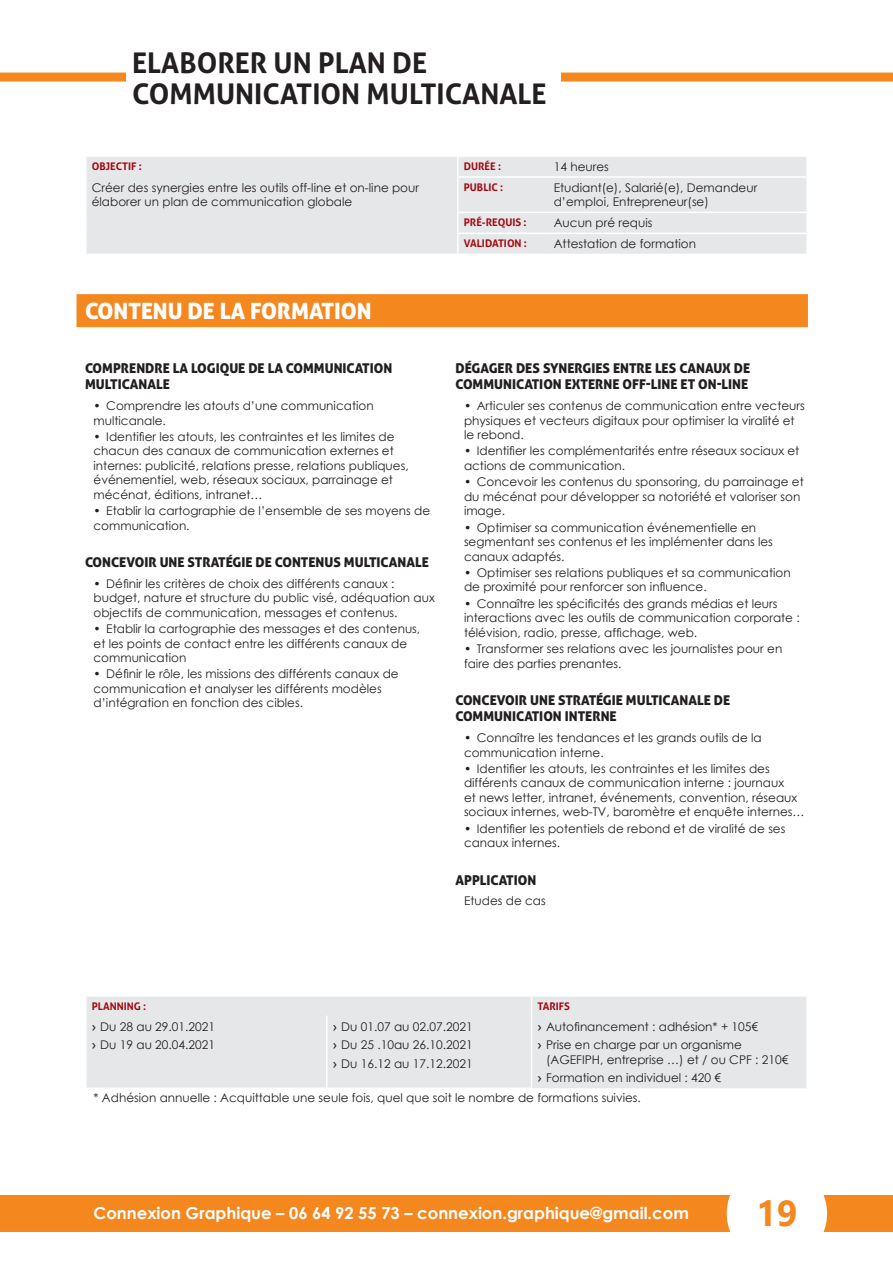
<style>
.page{position:relative;width:893px;height:1263px;background:#fff}
.page>*{position:absolute;margin:0;border:0;box-sizing:border-box;transform-origin:0 0}
.t1{font:700 36px "Ebrima";color:#f5871f}
.Titre_PAGE_2L{font:700 28.5px/31.5px "Aller";color:#231f20}
.Titre_CONTENU{font:22.5px "Aller Display";color:#fff}
.t2{font:700 16.5px "Century Gothic";color:#fff}
.Sous-Titre_CONTENU{font:13.5px/16.2px "Aller Display";color:#231f20}
.Texte_TABLEAU{font:12px/14.4px "Century Gothic";color:#231f20}
.Titre_TABLEAU{font:700 10.5px "Aller";color:#a30910}
.s1{font-family:"Aller"}
</style>
<div class="page">
<div style="left:0;top:1195px;width:893px;height:37px;background:#f5871f"></div>
<div style="left:727px;top:1163px;width:100px;height:100px;background:#fff;border-radius:50%"></div>
<div style="left:0;top:73px;width:893px;height:9px;background:#f5871f"></div>
<div style="left:126px;top:49px;width:434px;height:58px;background:#fff"></div>
<div style="left:87px;top:996px;width:719px;height:92px;background:#e6e7e9"></div>
<svg style="left:86px;top:997px;width:1px;height:18px"></svg>
<svg style="left:531px;top:996px;width:1px;height:19px"></svg>
<svg style="left:806px;top:997px;width:1px;height:18px"></svg>
<hr style="left:85px;top:1087px;width:242px;height:2px;background:#fff">
<hr style="left:327px;top:1087px;width:205px;height:2px;background:#fff">
<hr style="left:326px;top:1015px;width:1px;height:72px;background:#fff">
<hr style="left:531px;top:1015px;width:1px;height:72px;background:#fff">
<div style="left:77px;top:294px;width:731px;height:33px;background:#f5871f"></div>
<div style="left:87px;top:157px;width:719px;height:97px;background:#e6e7e9"></div>
<svg style="left:457px;top:157px;width:2px;height:19px"></svg>
<svg style="left:806px;top:157px;width:1px;height:19px"></svg>
<hr style="left:457px;top:176px;width:91px;height:2px;background:#fff">
<hr style="left:457px;top:178px;width:2px;height:34px;background:#fff">
<hr style="left:548px;top:176px;width:260px;height:2px;background:#fff">
<hr style="left:457px;top:212px;width:91px;height:1px;background:#fff">
<hr style="left:457px;top:213px;width:2px;height:20px;background:#fff">
<hr style="left:548px;top:212px;width:260px;height:1px;background:#fff">
<hr style="left:457px;top:233px;width:91px;height:1px;background:#fff">
<hr style="left:457px;top:234px;width:2px;height:20px;background:#fff">
<hr style="left:548px;top:233px;width:260px;height:1px;background:#fff">
<p class="Titre_PAGE_2L" style="left:132px;top:47px;width:416px">ELABORER UN PLAN DE<br>COMMUNICATION MULTICANALE</p>
<p class="Titre_TABLEAU" style="left:92px;top:159px;width:51px">OBJECTIF :</p>
<p class="Titre_TABLEAU" style="left:464px;top:159px;width:39px">DURÉE :</p>
<p class="Texte_TABLEAU" style="left:554px;top:159px;width:57px">14 heures</p>
<p class="Texte_TABLEAU" style="left:92px;top:180px;width:329px">Créer des synergies entre les outils off-line et on-line pour élaborer un plan de communication globale</p>
<p class="Titre_TABLEAU" style="left:464px;top:180px;width:41px">PUBLIC :</p>
<p class="Texte_TABLEAU" style="left:554px;top:180px;width:205px">Etudiant(e), Salarié(e), Demandeur d’emploi, Entrepreneur(se)</p>
<p class="Titre_TABLEAU" style="left:464px;top:216px;width:64px">PRÉ-REQUIS :</p>
<p class="Texte_TABLEAU" style="left:554px;top:216px;width:100px">Aucun pré requis</p>
<p class="Titre_TABLEAU" style="left:464px;top:237px;width:65px">VALIDATION :</p>
<p class="Texte_TABLEAU" style="left:554px;top:237px;width:144px">Attestation de formation</p>
<p class="Titre_CONTENU" style="left:85px;top:296px;width:288px">CONTENU DE LA FORMATION</p>
<p class="Sous-Titre_CONTENU" style="left:85px;top:360px;width:309px">COMPRENDRE LA LOGIQUE DE LA COMMUNICATION<br>MULTICANALE</p>
<p class="Texte_TABLEAU" style="left:94px;top:398px;width:282px">• Comprendre les atouts d’une communication multicanale.</p>
<p class="Texte_TABLEAU" style="left:94px;top:429px;width:317px">• Identifier les atouts, les contraintes et les limites de chacun des canaux de communication externes et internes: publicité, relations presse, relations publiques, événementiel, web, réseaux sociaux, parrainage et mécénat, éditions, intranet…</p>
<p class="Texte_TABLEAU" style="left:94px;top:503px;width:338px">• Etablir la cartographie de l’ensemble de ses moyens de communication.</p>
<p class="Sous-Titre_CONTENU" style="left:85px;top:554px;width:345px">CONCEVOIR UNE STRATÉGIE DE CONTENUS MULTICANALE</p>
<p class="Texte_TABLEAU" style="left:94px;top:576px;width:343px">• Définir les critères de choix des différents canaux : budget, nature et structure du public visé, adéquation aux objectifs de communication, messages et contenus.</p>
<p class="Texte_TABLEAU" style="left:94px;top:621px;width:328px">• Etablir la cartographie des messages et des contenus, et les points de contact entre les différents canaux de communication</p>
<p class="Texte_TABLEAU" style="left:94px;top:667px;width:307px">• Définir le rôle, les missions des différents canaux de communication et analyser les différents modèles d’intégration en fonction des cibles.</p>
<p class="Sous-Titre_CONTENU" style="left:455px;top:360px;width:296px">DÉGAGER DES SYNERGIES ENTRE LES CANAUX DE<br>COMMUNICATION EXTERNE OFF-LINE ET ON-LINE</p>
<p class="Texte_TABLEAU" style="left:464px;top:398px;width:342px">• Articuler ses contenus de communication entre vecteurs physiques et vecteurs digitaux pour optimiser la viralité et le rebond.</p>
<p class="Texte_TABLEAU" style="left:464px;top:444px;width:337px">• Identifier les complémentarités entre réseaux sociaux et actions de communication.</p>
<p class="Texte_TABLEAU" style="left:464px;top:475px;width:341px">• Concevoir les contenus du sponsoring, du parrainage et du mécénat pour développer sa notoriété et valoriser son image.</p>
<p class="Texte_TABLEAU" style="left:464px;top:520px;width:310px">• Optimiser sa communication événementielle en segmentant ses contenus et les implémenter dans les canaux adaptés.</p>
<p class="Texte_TABLEAU" style="left:464px;top:565px;width:328px">• Optimiser ses relations publiques et sa communication de proximité pour renforcer son influence.</p>
<p class="Texte_TABLEAU" style="left:464px;top:596px;width:337px">• Connaître les spécificités des grands médias et leurs interactions avec les outils de communication corporate : télévision, radio, presse, affichage, web.</p>
<p class="Texte_TABLEAU" style="left:464px;top:642px;width:320px">• Transformer ses relations avec les journalistes pour en faire des parties prenantes.</p>
<p class="Sous-Titre_CONTENU" style="left:455px;top:692px;width:276px">CONCEVOIR UNE STRATÉGIE MULTICANALE DE<br>COMMUNICATION INTERNE</p>
<p class="Texte_TABLEAU" style="left:464px;top:730px;width:299px">• Connaître les tendances et les grands outils de la communication interne.</p>
<p class="Texte_TABLEAU" style="left:464px;top:761px;width:342px">• Identifier les atouts, les contraintes et les limites des différents canaux de communication interne : journaux<br>et news letter, intranet, événements, convention, réseaux sociaux internes, web-TV, baromètre et enquête internes…</p>
<p class="Texte_TABLEAU" style="left:464px;top:821px;width:323px">• Identifier les potentiels de rebond et de viralité de ses canaux internes.</p>
<p class="Sous-Titre_CONTENU" style="left:455px;top:871px;width:82px">APPLICATION</p>
<p class="Texte_TABLEAU" style="left:464px;top:894px;width:83px">Etudes de cas</p>
<p class="Titre_TABLEAU" style="left:92px;top:999px;width:56px">PLANNING :</p>
<p class="Titre_TABLEAU" style="left:537px;top:999px;width:34px">TARIFS</p>
<p class="Texte_TABLEAU" style="left:92px;top:1019px;width:125px"><span class="s1">›</span> Du 28 au 29.01.2021</p>
<p class="Texte_TABLEAU" style="left:92px;top:1037px;width:125px"><span class="s1">›</span> Du 19 au 20.04.2021</p>
<p class="Texte_TABLEAU" style="left:537px;top:1019px;width:222px"><span class="s1">›</span> Autofinancement : adhésion* + 105€</p>
<p class="Texte_TABLEAU" style="left:546px;top:1037px;width:244px;text-indent:-9px"><span class="s1">›</span> Prise en charge par un organisme (AGEFIPH, entreprise …) et / ou CPF : 210€</p>
<p class="Texte_TABLEAU" style="left:537px;top:1070px;width:185px"><span class="s1">›</span> Formation en individuel : 420 €</p>
<p class="Texte_TABLEAU" style="left:94px;top:1090px;width:547px">* Adhésion annuelle : Acquittable une seule fois, quel que soit le nombre de formations suivies.</p>
<p class="Texte_TABLEAU" style="left:333px;top:1019px;width:141px"><span class="s1">›</span> Du 01.07 au 02.07.2021</p>
<p class="Texte_TABLEAU" style="left:333px;top:1037px;width:141px"><span class="s1">›</span> Du 25 . 10au 26. 10.2021</p>
<p class="Texte_TABLEAU" style="left:333px;top:1056px;width:141px"><span class="s1">›</span> Du 16. 12 au 17. 12.2021</p>
<h3 class="t2" style="left:94px;top:1200px;width:597px">Connexion Graphique – 06 64 92 55 73 – connexion.graphique@gmail.com</h3>
<h1 class="t1" style="left:756px;top:1184px;width:43px">19</h1>
</div>
